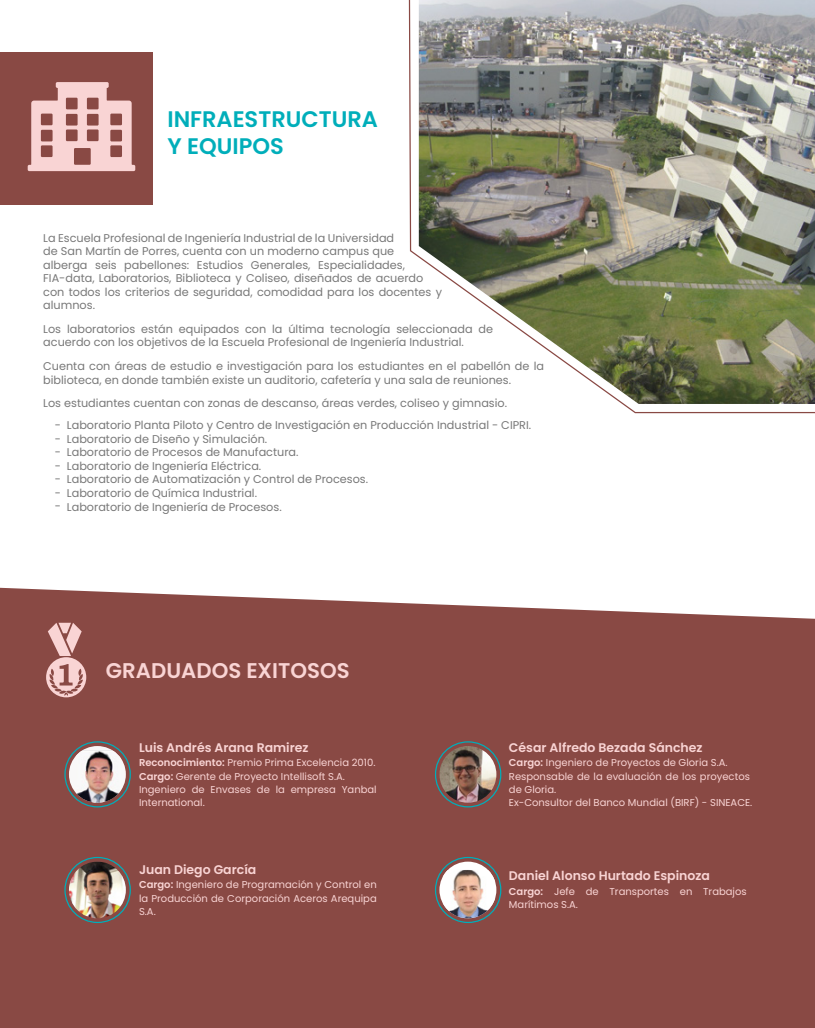
<style>
.page{position:relative;width:815px;height:1028px;background:#fff}
.page>*{position:absolute;margin:0;border:0;box-sizing:border-box;transform-origin:0 0}
.t1{font:600 22.5px/26.5px "Poppins";color:#00aeba}
.t2{font:600 21.25px "Poppins";color:#f9d4d4}
.t3{font:600 12.5px "Poppins";color:#f9d4d4}
.t4{font:11.25px/13.5px "Poppins";color:#787878}
.t5{font:10px/13.2px "Poppins";color:#f9d4d4}
.s1{font-weight:600}
</style>
<div class="page">
<div style="left:0;top:52px;width:153px;height:153px;background:#894944"></div>
<div style="left:0;top:588px;width:815px;height:440px;background:#894944"></div>
<svg style="left:28px;top:82px;width:107px;height:89px"></svg>
<svg style="left:408px;top:0;width:407px;height:414px"></svg>
<img style="left:419px;top:0;width:396px;height:404px">
<svg style="left:46px;top:622px;width:40px;height:75px;background:#c59391"></svg>
<div style="left:69px;top:746px;width:57px;height:56px;background:#f9f8f8;border-radius:28px"></div>
<img style="left:76px;top:750px;width:45px;height:52px">
<div style="left:64px;top:741px;width:67px;height:66px;border:1px solid #00aeba;border-radius:50%"></div>
<img style="left:439px;top:746px;width:57px;height:56px;border-radius:28px">
<div style="left:435px;top:741px;width:66px;height:66px;border:1px solid #00aeba;border-radius:50%"></div>
<div style="left:64px;top:857px;width:67px;height:66px;border:1px solid #00aeba;border-radius:50%"></div>
<img style="left:69px;top:861px;width:57px;height:57px;border-radius:28px">
<div style="left:435px;top:857px;width:66px;height:66px;border:1px solid #00aeba;border-radius:50%"></div>
<div style="left:439px;top:909px;width:49px;height:9px;background:#894944"></div>
<svg style="left:439px;top:861px;width:57px;height:57px"></svg>
<img style="left:443px;top:870px;width:52px;height:48px">
<h1 class="t1" style="left:167px;top:106px;width:212px">INFRAESTRUCTURA<br>Y EQUIPOS</h1>
<p class="t4" style="left:43px;top:231px;width:400px">La Escuela Profesional de Ingeniería Industrial de la Universidad<br>de San Martín de Porres, cuenta con un moderno campus que<br>alberga seis pabellones: Estudios Generales, Especialidades, FIA-data, Laboratorios, Biblioteca y Coliseo, diseñados de acuerdo con todos los criterios de seguridad, comodidad para los docentes y alumnos.</p>
<p class="t4" style="left:43px;top:322px;width:451px">Los laboratorios están equipados con la última tecnología seleccionada de acuerdo con los objetivos de la Escuela Profesional de Ingeniería Industrial.</p>
<p class="t4" style="left:43px;top:359px;width:502px">Cuenta con áreas de estudio e investigación para los estudiantes en el pabellón de la biblioteca, en donde también existe un auditorio, cafetería y una sala de reuniones.</p>
<p class="t4" style="left:43px;top:397px;width:465px">Los estudiantes cuentan con zonas de descanso, áreas verdes, coliseo y gimnasio.</p>
<p class="t4" style="left:67px;top:419px;width:466px">Laboratorio Planta Piloto y Centro de Investigación en Producción Industrial - CIPRI.<br>Laboratorio de Diseño y Simulación.<br>Laboratorio de Procesos de Manufactura.<br>Laboratorio de Ingeniería Eléctrica.<br>Laboratorio de Automatización y Control de Procesos.<br>Laboratorio de Química Industrial.<br>Laboratorio de Ingeniería de Procesos.</p>
<p class="t4" style="left:55px;top:418px;width:8px;text-align:justify">- - - - - - -</p>
<h2 class="t2" style="left:106px;top:658px;width:245px">GRADUADOS EXITOSOS</h2>
<p class="t3" style="left:139px;top:740px;width:171px">Luis Andrés Arana Ramirez</p>
<p class="t5" style="left:139px;top:756px;width:239px"><span class="s1">Reconocimiento:</span> Premio Prima Excelencia 2010.<br><span class="s1">Cargo:</span> Gerente de Proyecto Intellisoft S.A.<br>Ingeniero de Envases de la empresa Yanbal International.</p>
<p class="t3" style="left:139px;top:862px;width:119px">Juan Diego García</p>
<p class="t5" style="left:139px;top:878px;width:239px;text-align:justify"><span class="s1">Cargo:</span> Ingeniero de Programación y Control en la Producción de Corporación Aceros Arequipa S.A.</p>
<p class="t3" style="left:509px;top:740px;width:195px">César Alfredo Bezada Sánchez</p>
<p class="t5" style="left:509px;top:756px;width:245px"><span class="s1">Cargo:</span> Ingeniero de Proyectos de Gloria S.A.<br>Responsable de la evaluación de los proyectos de Gloria.<br>Ex-Consultor del Banco Mundial (BIRF) - SINEACE.</p>
<p class="t3" style="left:509px;top:868px;width:202px">Daniel Alonso Hurtado Espinoza</p>
<p class="t5" style="left:509px;top:884px;width:239px"><span class="s1">Cargo:</span> Jefe de Transportes en Trabajos<br>Marítimos S.A.</p>
</div>
